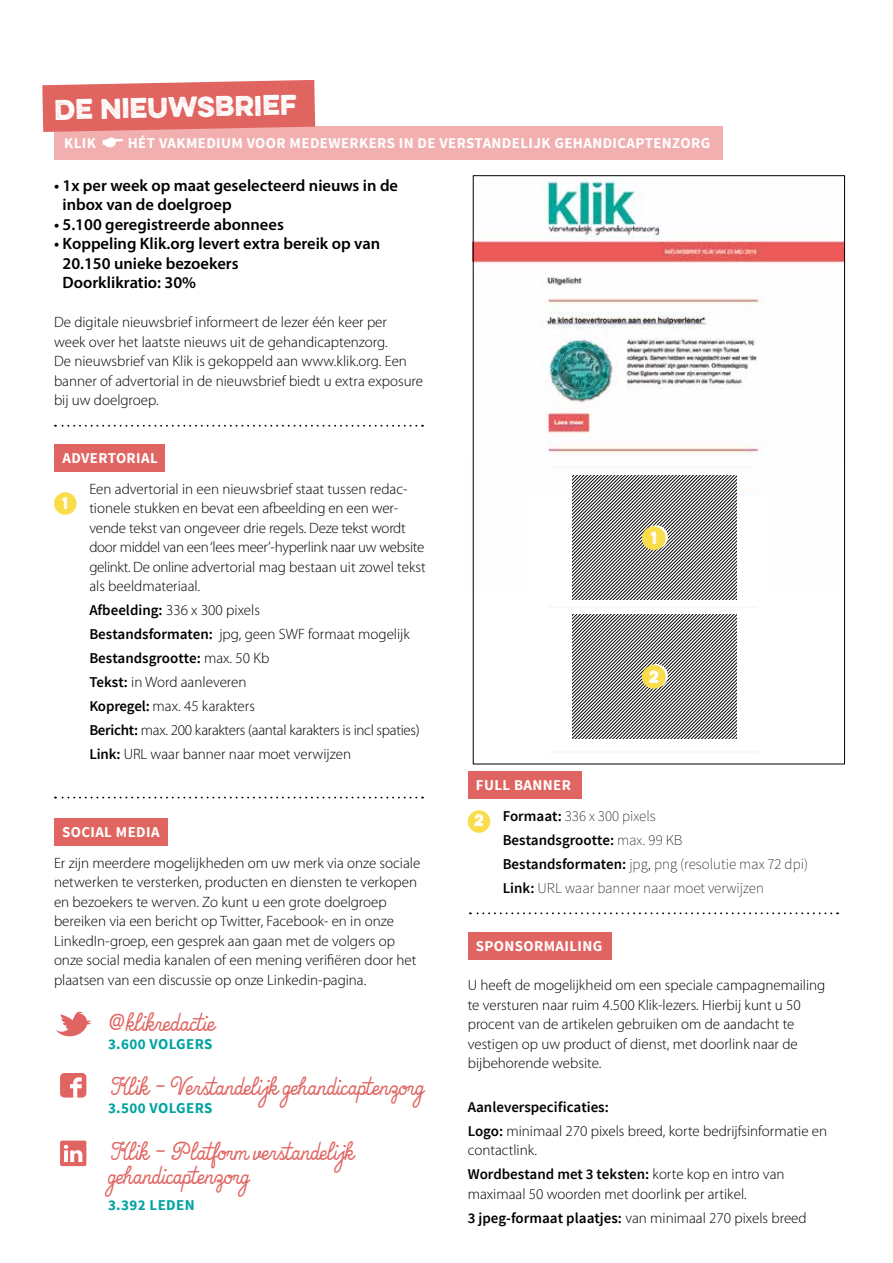
<style>
.page{position:relative;width:893px;height:1263px;background:#fff}
.page>*{position:absolute;margin:0;border:0;box-sizing:border-box;transform-origin:0 0}
.t1{font:700 25.5px "Eveleth";color:#fff}
.t2{font:italic 24px/24px "Thats Font Folks";color:#e06461}
.t3{font:600 16.5px/19.5px "Myriad Pro";color:#000}
.t4{font:700 16.5px "Eveleth";color:#fff}
.t5{font:700 15.75px "Eveleth";color:#fff}
.t6{font:300 15px/19.5px "Myriad Pro";color:#000}
.t7{font:200 15px/24px "Source Sans Pro";color:#000}
.t8{font:700 15px "Source Sans Pro";letter-spacing:.025em;color:#fff}
.t9{font:600 15px "Source Sans Pro";color:#000}
.t10{font:700 15px "Source Sans Pro";letter-spacing:.025em;color:#00a3a1}
.t11{font:700 15px "Eveleth";color:#fff}
.s1{font-family:"Source Sans Pro";font-weight:600}
.s2{font-family:"Myriad Pro";font-weight:300}
.s3{font-weight:600}
</style>
<div class="page">
<img style="left:475px;top:177px;width:368px;height:278px">
<div style="left:54px;top:126px;width:668px;height:33px;background:#f2afaf"></div>
<svg style="left:42px;top:80px;width:273px;height:67px"></svg>
<div style="left:54px;top:444px;width:111px;height:27px;background:#e06461"></div>
<svg style="left:55px;top:1011px;width:36px;height:26px"></svg>
<svg style="left:60px;top:1073px;width:26px;height:24px"></svg>
<svg style="left:60px;top:1140px;width:26px;height:26px"></svg>
<div style="left:54px;top:818px;width:114px;height:27px;background:#e06561"></div>
<svg style="left:55px;top:425px;width:361px;height:2px"></svg>
<svg style="left:55px;top:797px;width:361px;height:1px"></svg>
<svg style="left:470px;top:912px;width:361px;height:2px"></svg>
<div style="left:468px;top:771px;width:114px;height:28px;background:#e06461"></div>
<div style="left:468px;top:810px;width:22px;height:23px;background:#fadd4b;border-radius:50%"></div>
<div style="left:468px;top:932px;width:143px;height:28px;background:#e06461"></div>
<div style="left:54px;top:492px;width:22px;height:23px;background:#fadd4b;border-radius:50%"></div>
<svg style="left:572px;top:614px;width:165px;height:124px"></svg>
<svg style="left:644px;top:664px;width:24px;height:24px"></svg>
<div style="left:642px;top:665px;width:24px;height:24px;background:#fadd4b;border-radius:50%"></div>
<svg style="left:572px;top:475px;width:165px;height:125px"></svg>
<svg style="left:644px;top:525px;width:24px;height:24px"></svg>
<div style="left:642px;top:526px;width:24px;height:24px;background:#fadd4b;border-radius:50%"></div>
<h1 class="t1" style="left:54px;top:90px;width:244px;rotate:-1deg">DE NIEUWSBRIEF</h1>
<p class="t8" style="left:64px;top:134px;width:33px">KLIK</p>
<p class="t8" style="left:128px;top:134px;width:584px">HÉT VAKMEDIUM VOOR MEDEWERKERS IN DE VERSTANDELIJK GEHANDICAPTENZORG</p>
<p class="t3" style="left:62px;top:175px;width:337px;text-indent:-8px">• 1x per week op maat geselecteerd nieuws in de inbox van de doelgroep</p>
<p class="t3" style="left:54px;top:214px;width:231px">• 5.100 geregistreerde abonnees</p>
<p class="t3" style="left:62px;top:233px;width:319px;text-indent:-8px">• Koppeling Klik.org levert extra bereik op van<br>20.150 unieke bezoekers<br>Doorklikratio: 30%</p>
<p class="t6" style="left:54px;top:313px;width:371px">De digitale nieuwsbrief informeert de lezer één keer per<br>week over het laatste nieuws uit de gehandicaptenzorg.<br>De nieuwsbrief van Klik is gekoppeld aan www.klik.org. Een banner of advertorial in de nieuwsbrief biedt u extra exposure bij uw doelgroep.</p>
<p class="t8" style="left:63px;top:448px;width:97px">ADVERTORIAL</p>
<p class="t11" style="left:62px;top:492px;width:7px">1</p>
<p class="t6" style="left:89px;top:479px;width:338px">Een advertorial in een nieuwsbrief staat tussen redac&shy;tionele stukken en bevat een afbeelding en een wer&shy;vende tekst van ongeveer drie regels. Deze tekst wordt door middel van een ‘lees meer’-hyperlink naar uw website gelinkt. De online advertorial mag bestaan uit zowel tekst als beeldmateriaal.</p>
<p class="t6" style="left:89px;top:599px;width:322px;line-height:24px"><span class="s1">Afbeelding:</span> 336 x 300 pixels<br><span class="s1">Bestandsformaten:</span> jpg, geen SWF formaat mogelijk</p>
<p class="t9" style="left:89px;top:649px;width:182px">Bestandsgrootte: <span class="s2">max. 50 Kb</span></p>
<p class="t6" style="left:89px;top:671px;width:332px;line-height:24px"><span class="s1">Tekst:</span> in Word aanleveren<br><span class="s1">Kopregel:</span> max. 45 karakters<br><span class="s1">Bericht:</span> max. 200 karakters (aantal karakters is incl spaties)<br><span class="s1">Link:</span> URL waar banner naar moet verwijzen</p>
<p class="t8" style="left:62px;top:822px;width:99px">SOCIAL MEDIA</p>
<p class="t6" style="left:54px;top:853px;width:368px">Er zijn meerdere mogelijkheden om uw merk via onze sociale netwerken te versterken, producten en diensten te verkopen en bezoekers te werven. Zo kunt u een grote doelgroep bereiken via een bericht op Twitter, Facebook- en in onze LinkedIn-groep, een gesprek aan gaan met de volgers op onze social media kanalen of een mening verifiëren door het plaatsen van een discussie op onze Linkedin-pagina.</p>
<h2 class="t2" style="left:108px;top:1010px;width:109px">@ klikredactie</h2>
<p class="t10" style="left:108px;top:1034px;width:106px">3.600 VOLGERS</p>
<h2 class="t2" style="left:108px;top:1075px;width:318px">Klik - Verstandelijk gehandicaptenzorg</h2>
<p class="t10" style="left:108px;top:1099px;width:106px">3.500 VOLGERS</p>
<h2 class="t2" style="left:108px;top:1140px;width:248px">Klik - Platform verstandelijk gehandicaptenzorg</h2>
<p class="t10" style="left:108px;top:1195px;width:88px">3.392 LEDEN</p>
<p class="t5" style="left:651px;top:526px;width:8px">1</p>
<p class="t4" style="left:648px;top:527px;width:8px">1</p>
<p class="t5" style="left:649px;top:665px;width:12px">2</p>
<p class="t8" style="left:476px;top:776px;width:97px">FULL BANNER</p>
<p class="t11" style="left:474px;top:809px;width:11px">2</p>
<p class="t7" style="left:503px;top:804px;width:307px"><span class="s3">Formaat:</span> 336 x 300 pixels<br><span class="s3">Bestandsgrootte:</span> max. 99 KB <span class="s3">Bestandsformaten:</span> jpg, png (resolutie max 72 dpi)<br><span class="s3">Link:</span> URL waar banner naar moet verwijzen</p>
<p class="t8" style="left:476px;top:937px;width:128px">SPONSORMAILING</p>
<p class="t6" style="left:468px;top:975px;width:359px">U heeft de mogelijkheid om een speciale campagnemailing te versturen naar ruim 4.500 Klik-lezers. Hierbij kunt u 50 procent van de artikelen gebruiken om de aandacht te vestigen op uw product of dienst, met doorlink naar de bijbehorende website.</p>
<p class="t9" style="left:468px;top:1097px;width:143px">Aanleverspecificaties:</p>
<p class="t6" style="left:468px;top:1121px;width:361px"><span class="s1">Logo:</span> minimaal 270 pixels breed, korte bedrijfsinformatie en contactlink.</p>
<p class="t9" style="left:468px;top:1165px;width:318px">Wordbestand met 3 teksten: <span class="s2">korte kop en intro van</span></p>
<p class="t6" style="left:468px;top:1182px;width:340px;line-height:24px">maximaal 50 woorden met doorlink per artikel.<br><span class="s1">3 jpeg-formaat plaatjes:</span> van minimaal 270 pixels breed</p>
</div>
